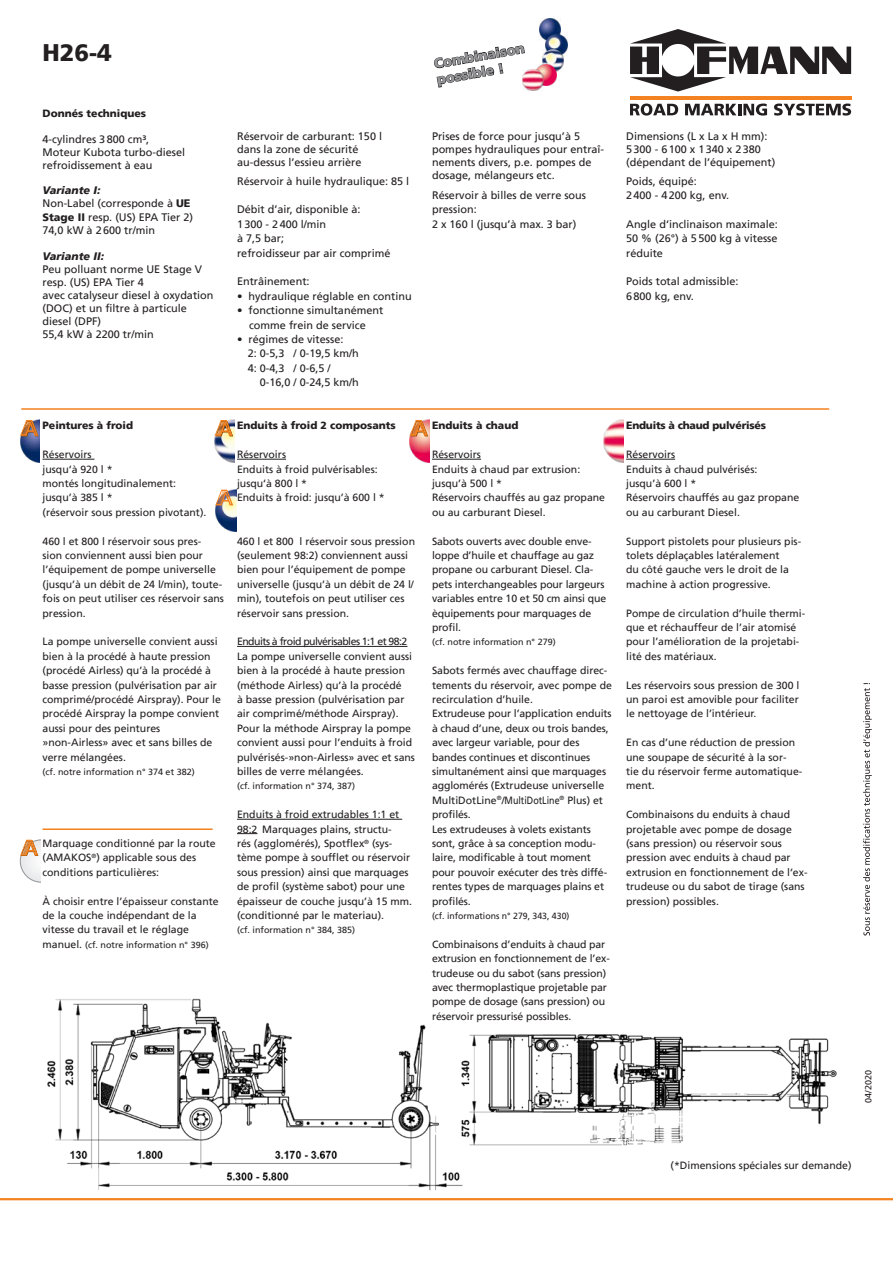
<style>
.page{position:relative;width:893px;height:1263px;background:#fff}
.page>*{position:absolute;margin:0;border:0;box-sizing:border-box;transform-origin:0 0}
.t1{font:900 24px "Frutiger";color:#231f20}
.t2{font:900 13.5px/16.2px "Frutiger";color:#939598}
.t3{font:10.8px/13px "Frutiger";color:#231f20}
.t4{font:10.5px/14.4px "Frutiger";color:#231f20}
.Bildsub{font:900 10.5px "Frutiger";color:#231f20}
.Bildsub-2{font:900 10.5px "Frutiger";letter-spacing:-.02em;color:#231f20}
.t5{font:9px "Frutiger";color:#231f20}
.s1{font-weight:900;font-style:italic}
.s2{font-weight:900}
.s3{font-size:10.5px}
</style>
<div class="page">
<img style="left:215px;top:420px;width:20px;height:42px">
<img style="left:20px;top:420px;width:20px;height:42px">
<img style="left:410px;top:420px;width:20px;height:42px">
<img style="left:604px;top:420px;width:20px;height:42px">
<svg style="left:20px;top:420px;width:19px;height:16px"></svg>
<svg style="left:215px;top:420px;width:18px;height:16px"></svg>
<svg style="left:410px;top:420px;width:18px;height:16px"></svg>
<hr style="left:21px;top:408px;width:808px;height:2px;background:#f58220">
<hr style="left:626px;top:459px;width:49px;height:1px;background:#231f20">
<hr style="left:43px;top:459px;width:51px;height:1px;background:#231f20">
<hr style="left:432px;top:459px;width:49px;height:1px;background:#231f20">
<svg style="left:863px;top:683px;width:9px;height:252px"></svg>
<svg style="left:434px;top:46px;width:91px;height:41px"></svg>
<img style="left:540px;top:19px;width:21px;height:21px">
<img style="left:546px;top:34px;width:21px;height:22px">
<img style="left:542px;top:50px;width:21px;height:22px">
<img style="left:536px;top:64px;width:21px;height:21px">
<img style="left:523px;top:69px;width:21px;height:22px">
<img style="left:216px;top:489px;width:21px;height:42px">
<svg style="left:215px;top:490px;width:18px;height:15px"></svg>
<hr style="left:237px;top:459px;width:49px;height:1px;background:#231f20">
<hr style="left:237px;top:646px;width:170px;height:1px;background:#231f20">
<hr style="left:237px;top:819px;width:165px;height:1px;background:#231f20">
<hr style="left:630px;top:96px;width:221px;height:3px;background:#f58220">
<svg style="left:630px;top:29px;width:221px;height:63px"></svg>
<svg style="left:630px;top:104px;width:48px;height:12px"></svg>
<svg style="left:685px;top:104px;width:82px;height:12px"></svg>
<svg style="left:774px;top:104px;width:77px;height:12px"></svg>
<hr style="left:0;top:1198px;width:893px;height:2px;background:#f58220">
<img style="left:0;top:828px;width:856px;height:373px">
<p class="t1" style="left:43px;top:38px;width:71px">H26-4</p>
<p class="Bildsub" style="left:43px;top:107px;width:105px">Donnés techniques</p>
<p class="t3" style="left:43px;top:132px;width:144px">4-cylindres 3800 cm³,<br>Moteur Kubota turbo-diesel refroidissement à eau</p>
<p class="t3" style="left:43px;top:184px;width:152px"><span class="s1">Variante I:<br></span>Non-Label (corresponde à <span class="s2">UE<br>Stage II</span> resp. (US) EPA Tier 2)<br>74,0 kW à 2600 tr/min</p>
<p class="t3" style="left:43px;top:249px;width:161px"><span class="s1">Variante II:<br></span>Peu polluant norme UE Stage V</p>
<p class="t3" style="left:43px;top:276px;width:103px">resp. (US) EPA Tier 4</p>
<p class="t3" style="left:43px;top:289px;width:173px">avec catalyseur diesel à oxydation</p>
<p class="t3" style="left:43px;top:302px;width:146px">(DOC) et un filtre à particule</p>
<p class="t3" style="left:43px;top:315px;width:60px">diesel (DPF)</p>
<p class="t3" style="left:43px;top:328px;width:113px">55,4 kW à 2200 tr/min</p>
<p class="t3" style="left:237px;top:130px;width:147px">Réservoir de carburant: 150 l dans la zone de sécurité au-dessus l’essieu arrière</p>
<p class="t3" style="left:237px;top:174px;width:174px">Réservoir à huile hydraulique: 85 l</p>
<p class="t3" style="left:237px;top:202px;width:155px;line-height:14.4px">Débit d’air, disponible à:<br>1300 - 2400 l/min<br>à 7,5 bar;<br>refroidisseur par air comprimé</p>
<p class="t3" style="left:237px;top:275px;width:74px">Entrâinement:</p>
<p class="t3" style="left:237px;top:289px;width:176px">• hydraulique réglable en continu</p>
<p class="t3" style="left:237px;top:303px;width:148px;line-height:14.4px;text-align:center">• fonctionne simultanément comme frein de service</p>
<p class="t3" style="left:237px;top:333px;width:108px">• régimes de vitesse:</p>
<p class="t3" style="left:248px;top:347px;width:113px">2: 0-5,3 / 0-19,5 km/h</p>
<p class="t3" style="left:248px;top:361px;width:84px">4: 0-4,3 / 0-6,5 /</p>
<p class="t3" style="left:260px;top:376px;width:101px">0-16,0 / 0-24,5 km/h</p>
<p class="Bildsub" style="left:43px;top:419px;width:92px">Peintures à froid</p>
<p class="t4" style="left:43px;top:447px;width:165px">Réservoirs<br>jusqu‘à 920 l *<br>montés longitudinalement: jusqu’à 385 l *<br>(réservoir sous pression pivotant).</p>
<p class="t4" style="left:43px;top:534px;width:183px">460 l et 800 l réservoir sous pres-<br>sion conviennent aussi bien pour l’équipement de pompe universelle (jusqu’à un débit de 24 l/min), toute&shy;fois on peut utiliser ces réservoir sans pression.</p>
<p class="t4" style="left:43px;top:634px;width:180px">La pompe universelle convient aussi bien à la procédé à haute pression (procédé Airless) qu’à la procédé à basse pression (pulvérisation par air comprimé/procédé Airspray). Pour le procédé Airspray la pompe convient aussi pour des peintures »non-Airless» avec et sans billes de verre mélangées.</p>
<p class="t5" style="left:43px;top:766px;width:154px">(cf. notre information n° 374 et 382)</p>
<p class="t4" style="left:43px;top:836px;width:175px">Marquage conditionné par la route (AMAKOS<sup>®</sup>) applicable sous des conditions particulières:</p>
<p class="t4" style="left:43px;top:894px;width:178px">À choisir entre l’épaisseur constante de la couche indépendant de la vitesse du travail et le réglage</p>
<p class="t5" style="left:43px;top:939px;width:168px"><span class="s3">manuel.</span> (cf. notre information n° 396)</p>
<p class="Bildsub" style="left:237px;top:419px;width:160px">Enduits à froid 2 composants</p>
<p class="t4" style="left:237px;top:447px;width:149px">Réservoirs<br>Enduits à froid pulvérisables: jusqu‘à 800 l *<br>Enduits à froid: jusqu’à 600 l *</p>
<p class="t4" style="left:237px;top:534px;width:179px">460 l et 800 l réservoir sous pression (seulement 98:2) conviennent aussi bien pour l’équipement de pompe universelle (jusqu’à un débit de 24 l/ min), toutefois on peut utiliser ces réservoir sans pression.</p>
<p class="t4" style="left:237px;top:634px;width:179px">Enduits à froid pulvérisables 1:1 et 98:2<br>La pompe universelle convient aussi bien à la procédé à haute pression (méthode Airless) qu’à la procédé<br>à basse pression (pulvérisation par air comprimé/méthode Airspray).<br>Pour la méthode Airspray la pompe convient aussi pour l’enduits à froid pulvérisés-»non-Airless» avec et sans billes de verre mélangées.</p>
<p class="t5" style="left:237px;top:781px;width:120px">(cf. information n° 374, 387)</p>
<p class="t4" style="left:237px;top:807px;width:177px">Enduits à froid extrudables 1:1 et 98:2 Marquages plains, structu-<br>rés (agglomérés), Spotflex<sup>®</sup> (sys&shy;tème pompe à soufflet ou réservoir sous pression) ainsi que marquages de profil (système sabot) pour une épaisseur de couche jusqu’à 15 mm. (conditionné par le materiau).</p>
<p class="t5" style="left:237px;top:925px;width:120px">(cf. information n° 384, 385)</p>
<p class="t2" style="left:433px;top:56px;width:93px;rotate:-10deg">Combinaison possible !</p>
<p class="t3" style="left:432px;top:130px;width:174px">Prises de force pour jusqu’à 5 pompes hydrauliques pour entraî&shy;nements divers, p.e. pompes de dosage, mélangeurs etc.</p>
<p class="t3" style="left:432px;top:188px;width:156px;line-height:14.4px">Réservoir à billes de verre sous pression:<br>2 x 160 l (jusqu’à max. 3 bar)</p>
<p class="t3" style="left:626px;top:130px;width:151px">Dimensions (L x La x H mm):<br>5300 - 6100 x 1340 x 2380 (dépendant de l’équipement)</p>
<p class="t3" style="left:626px;top:174px;width:104px;line-height:14.4px">Poids, équipé:<br>2400 - 4200 kg, env.</p>
<p class="t3" style="left:626px;top:217px;width:153px;line-height:14.4px;text-align:justify">Angle d‘inclinaison maximale:<br>50 % (26°) à 5500 kg à vitesse réduite</p>
<p class="t3" style="left:626px;top:274px;width:114px;line-height:14.4px">Poids total admissible:<br>6800 kg, env.</p>
<p class="Bildsub" style="left:432px;top:419px;width:88px">Enduits à chaud</p>
<p class="t4" style="left:432px;top:447px;width:175px">Réservoirs<br>Enduits à chaud par extrusion: jusqu’à 500 l *<br>Réservoirs chauffés au gaz propane ou au carburant Diesel.</p>
<p class="t4" style="left:432px;top:534px;width:176px">Sabots ouverts avec double enve&shy;loppe d’huile et chauffage au gaz propane ou carburant Diesel. Cla&shy;pets interchangeables pour largeurs variables entre 10 et 50 cm ainsi que èquipements pour marquages de profil.</p>
<p class="t5" style="left:432px;top:637px;width:125px">(cf. notre information n° 279)</p>
<p class="t4" style="left:432px;top:663px;width:181px">Sabots fermés avec chauffage direc&shy;tements du réservoir, avec pompe de recirculation d’huile.<br>Extrudeuse pour l’application enduits à chaud d’une, deux ou trois bandes, avec largeur variable, pour des bandes continues et discontinues simultanément ainsi que marquages agglomérés (Extrudeuse universelle<br>MultiDotLine<sup>®</sup>/MultiDotLine<sup>®</sup> Plus) et profilés.<br>Les extrudeuses à volets existants sont, grâce à sa conception modu&shy;laire, modificable à tout moment pour pouvoir exécuter des très diffé&shy;rentes types de marquages plains et profilés.</p>
<p class="t5" style="left:432px;top:910px;width:139px">(cf. informations n° 279, 343, 430)</p>
<p class="t4" style="left:432px;top:937px;width:179px">Combinaisons d’enduits à chaud par extrusion en fonctionnement de l’ex&shy;trudeuse ou du sabot (sans pression) avec thermoplastique projetable par pompe de dosage (sans pression) ou réservoir pressurisé possibles.</p>
<p class="Bildsub-2" style="left:626px;top:419px;width:141px">Enduits à chaud pulvérisés</p>
<p class="t4" style="left:626px;top:447px;width:175px">Réservoirs<br>Enduits à chaud pulvérisés:<br>jusqu’à 600 l *<br>Réservoirs chauffés au gaz propane ou au carburant Diesel.</p>
<p class="t4" style="left:626px;top:534px;width:177px">Support pistolets pour plusieurs pis&shy;tolets déplaçables latéralement<br>du côté gauche vers le droit de la machine à action progressive.</p>
<p class="t4" style="left:626px;top:606px;width:181px">Pompe de circulation d’huile thermi&shy;que et réchauffeur de l’air atomisé pour l’amélioration de la projetabi&shy;lité des matériaux.</p>
<p class="t4" style="left:626px;top:678px;width:175px;text-align:justify">Les réservoirs sous pression de 300 l un paroi est amovible pour faciliter le nettoyage de l’intérieur.</p>
<p class="t4" style="left:626px;top:735px;width:178px">En cas d’une réduction de pression une soupape de sécurité à la sor-<br>tie du réservoir ferme automatique&shy;ment.</p>
<p class="t4" style="left:626px;top:807px;width:183px">Combinaisons du enduits à chaud projetable avec pompe de dosage (sans pression) ou réservoir sous pression avec enduits à chaud par extrusion en fonctionnement de l‘ex&shy;trudeuse ou du sabot de tirage (sans pression) possibles.</p>
<p class="t5" style="left:863px;top:1103px;width:34px;rotate:-90deg">04/2020</p>
<p class="t4" style="left:671px;top:1158px;width:182px">(*Dimensions spéciales sur demande)</p>
</div>
